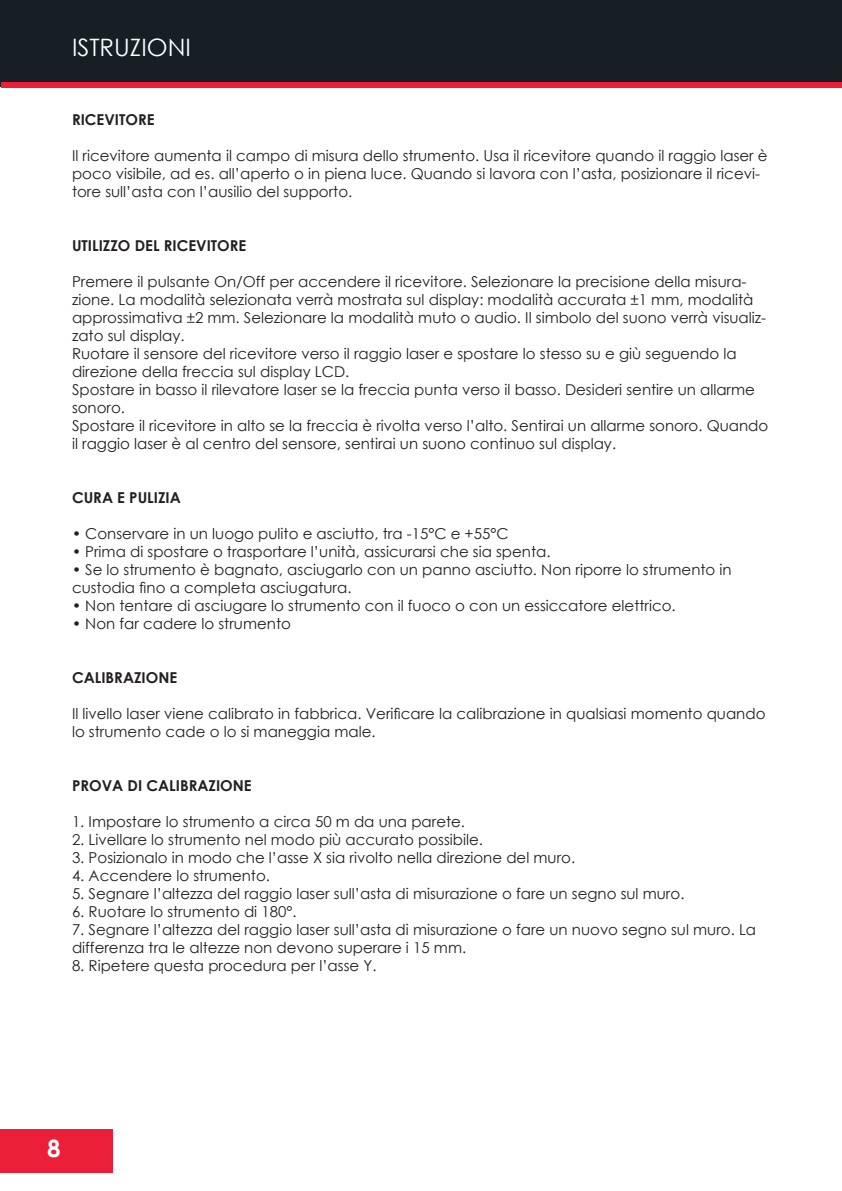
<style>
.page{position:relative;width:842px;height:1191px;background:#fff}
.page>*{position:absolute;margin:0;border:0;box-sizing:border-box;transform-origin:0 0}
.t1{font:24px "Century Gothic";color:#fff}
.t2{font:700 24px "Century Gothic";color:#fff}
.t3{font:15px/18px "Century Gothic";color:#231f20}
.t4{font:700 15px "Century Gothic";color:#231f20}
</style>
<div class="page">
<div style="left:0;top:0;width:842px;height:87px;background:#171e24"></div>
<div style="left:1px;top:82px;width:841px;height:6px;background:#ed1e37"></div>
<div style="left:0;top:1128px;width:112px;height:44px;background:#ec1f39"></div>
<p class="t1" style="left:72px;top:30px;width:120px">ISTRUZIONI</p>
<p class="t4" style="left:72px;top:108px;width:84px">RICEVITORE</p>
<p class="t3" style="left:72px;top:146px;width:697px">Il ricevitore aumenta il campo di misura dello strumento. Usa il ricevitore quando il raggio laser è poco visibile, ad es. all’aperto o in piena luce. Quando si lavora con l’asta, posizionare il ricevi&shy;tore sull’asta con l’ausilio del supporto.</p>
<p class="t4" style="left:72px;top:234px;width:176px">UTILIZZO DEL RICEVITORE</p>
<p class="t3" style="left:72px;top:272px;width:698px">Premere il pulsante On/Off per accendere il ricevitore. Selezionare la precisione della misura&shy;zione. La modalità selezionata verrà mostrata sul display: modalità accurata ±1 mm, modalità approssimativa ±2 mm. Selezionare la modalità muto o audio. Il simbolo del suono verrà visualiz&shy;zato sul display.<br>Ruotare il sensore del ricevitore verso il raggio laser e spostare lo stesso su e giù seguendo la direzione della freccia sul display LCD.<br>Spostare in basso il rilevatore laser se la freccia punta verso il basso. Desideri sentire un allarme sonoro.<br>Spostare il ricevitore in alto se la freccia è rivolta verso l’alto. Sentirai un allarme sonoro. Quando il raggio laser è al centro del sensore, sentirai un suono continuo sul display.</p>
<p class="t4" style="left:72px;top:486px;width:110px">CURA E PULIZIA</p>
<p class="t3" style="left:72px;top:524px;width:438px">• Conservare in un luogo pulito e asciutto, tra -15°C e +55°C</p>
<p class="t3" style="left:72px;top:542px;width:480px">• Prima di spostare o trasportare l’unità, assicurarsi che sia spenta.</p>
<p class="t3" style="left:72px;top:560px;width:661px">• Se lo strumento è bagnato, asciugarlo con un panno asciutto. Non riporre lo strumento in custodia fino a completa asciugatura.</p>
<p class="t3" style="left:72px;top:596px;width:605px">• Non tentare di asciugare lo strumento con il fuoco o con un essiccatore elettrico.</p>
<p class="t3" style="left:72px;top:614px;width:220px">• Non far cadere lo strumento</p>
<p class="t4" style="left:72px;top:666px;width:107px">CALIBRAZIONE</p>
<p class="t3" style="left:72px;top:704px;width:695px">Il livello laser viene calibrato in fabbrica. Verificare la calibrazione in qualsiasi momento quando lo strumento cade o lo si maneggia male.</p>
<p class="t4" style="left:72px;top:774px;width:181px">PROVA DI CALIBRAZIONE</p>
<p class="t3" style="left:72px;top:812px;width:395px">1. Impostare lo strumento a circa 50 m da una parete.</p>
<p class="t3" style="left:72px;top:830px;width:412px">2. Livellare lo strumento nel modo più accurato possibile.</p>
<p class="t3" style="left:72px;top:848px;width:505px">3. Posizionalo in modo che l’asse X sia rivolto nella direzione del muro.</p>
<p class="t3" style="left:72px;top:866px;width:200px">4. Accendere lo strumento.</p>
<p class="t3" style="left:72px;top:884px;width:614px">5. Segnare l’altezza del raggio laser sull’asta di misurazione o fare un segno sul muro.</p>
<p class="t3" style="left:72px;top:902px;width:226px">6. Ruotare lo strumento di 180°.</p>
<p class="t3" style="left:72px;top:920px;width:686px">7. Segnare l’altezza del raggio laser sull’asta di misurazione o fare un nuovo segno sul muro. La differenza tra le altezze non devono superare i 15 mm.</p>
<p class="t3" style="left:72px;top:956px;width:306px">8. Ripetere questa procedura per l’asse Y.</p>
<h1 class="t2" style="left:47px;top:1129px;width:15px">8</h1>
</div>
